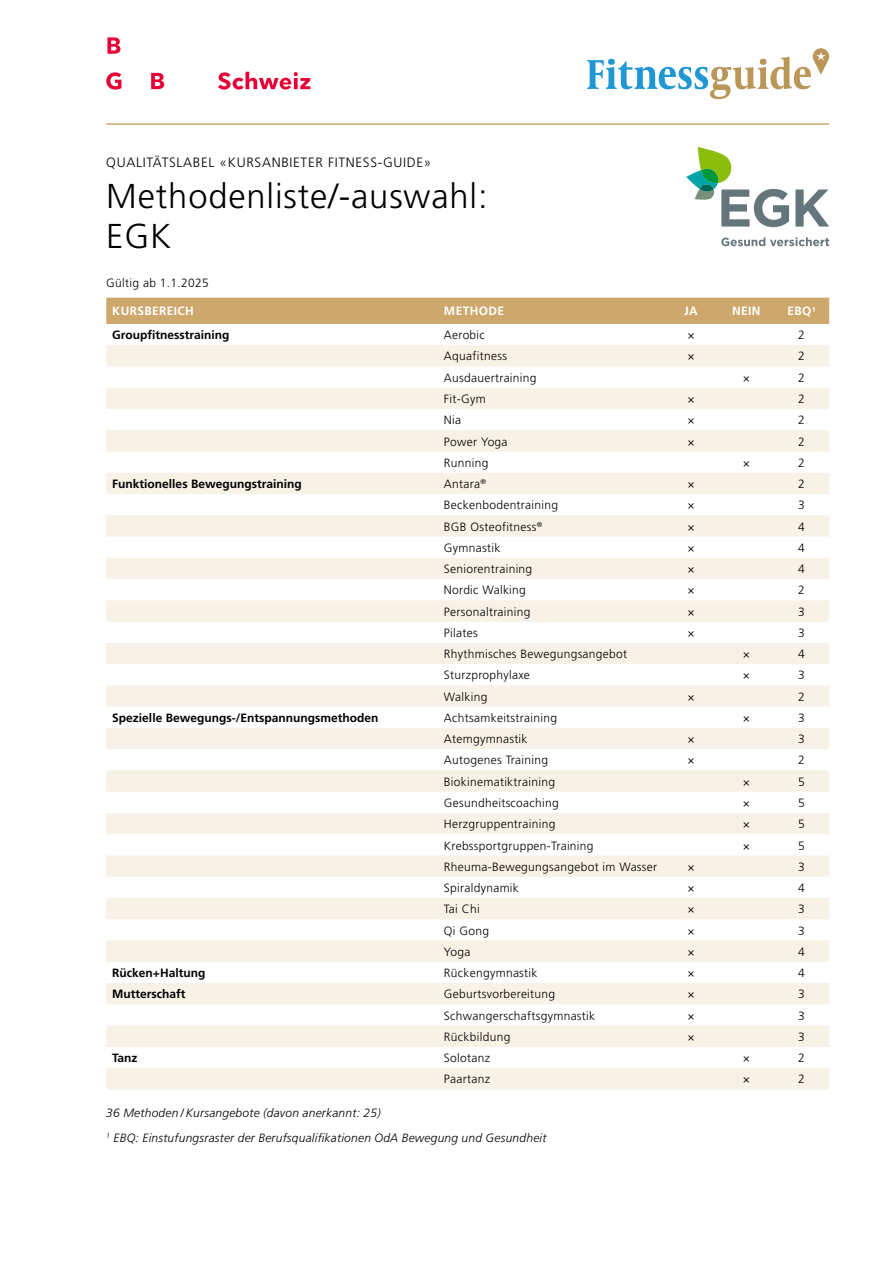
<style>
.page{position:relative;width:893px;height:1263px;background:#fff}
.page>*{position:absolute;margin:0;border:0;box-sizing:border-box;transform-origin:0 0}
._04_Titel_02{font:300 34.5px/40.5px "Frutiger LT Std";letter-spacing:.025em;color:#000}
._04_Titel_01{font:300 13.5px "Frutiger LT Std";letter-spacing:.05em;color:#000}
._03_Body{font:300 12px "Frutiger LT Std";letter-spacing:.025em;color:#000}
._03_Body_bold{font:700 12px "Frutiger LT Std";color:#000}
._03_Body_kursiv{font:italic 300 12px "Frutiger LT Std";letter-spacing:.02em;color:#000}
._03_Body_zentriert{font:300 12px "Frutiger LT Std";color:#000}
._01_Tab_Header{font:700 12px "Frutiger LT Std";letter-spacing:.03em;color:#fff}
._02_Tab_Header_zentriert{font:700 12px "Frutiger LT Std";letter-spacing:.03em;color:#fff}
</style>
<div class="page">
<svg style="left:107px;top:37px;width:14px;height:17px"></svg>
<svg style="left:106px;top:72px;width:15px;height:18px"></svg>
<svg style="left:151px;top:73px;width:13px;height:16px"></svg>
<svg style="left:218px;top:72px;width:92px;height:18px"></svg>
<hr style="left:106px;top:123px;width:723px;height:2px;background:#cda76b">
<svg style="left:587px;top:48px;width:242px;height:51px"></svg>
<div style="left:106px;top:298px;width:723px;height:26px;background:#cda76b"></div>
<svg style="left:106px;top:345px;width:723px;height:744px;fill:#f8f4eb"></svg>
<svg style="left:686px;top:147px;width:103px;height:80px"></svg>
<svg style="left:795px;top:189px;width:34px;height:38px"></svg>
<svg style="left:721px;top:237px;width:108px;height:9px"></svg>
<p class="_04_Titel_01" style="left:106px;top:155px;width:327px">QUALITÄTSLABEL «KURSANBIETER FITNESS-GUIDE»</p>
<p class="_04_Titel_02" style="left:106px;top:176px;width:383px">Methodenliste/-auswahl:<br>EGK</p>
<p class="_03_Body" style="left:106px;top:276px;width:104px">Gültig ab 1.1.2025</p>
<p class="_01_Tab_Header" style="left:112px;top:304px;width:83px">KURSBEREICH</p>
<p class="_01_Tab_Header" style="left:444px;top:304px;width:62px">METHODE</p>
<p class="_02_Tab_Header_zentriert" style="left:684px;top:304px;width:15px">JA</p>
<p class="_02_Tab_Header_zentriert" style="left:732px;top:304px;width:30px">NEIN</p>
<p class="_02_Tab_Header_zentriert" style="left:787px;top:304px;width:30px">EBQ<sup>1</sup></p>
<p class="_03_Body_bold" style="left:112px;top:328px;width:119px">Groupfitnesstraining</p>
<p class="_03_Body" style="left:444px;top:328px;width:42px">Aerobic</p>
<p class="_03_Body_zentriert" style="left:687px;top:328px;width:9px">×</p>
<p class="_03_Body_zentriert" style="left:798px;top:328px;width:8px">2</p>
<p class="_03_Body" style="left:444px;top:350px;width:65px">Aquafitness</p>
<p class="_03_Body_zentriert" style="left:687px;top:350px;width:9px">×</p>
<p class="_03_Body_zentriert" style="left:798px;top:350px;width:8px">2</p>
<p class="_03_Body" style="left:444px;top:371px;width:94px">Ausdauertraining</p>
<p class="_03_Body_zentriert" style="left:743px;top:371px;width:9px">×</p>
<p class="_03_Body_zentriert" style="left:798px;top:371px;width:8px">2</p>
<p class="_03_Body" style="left:444px;top:392px;width:43px">Fit-Gym</p>
<p class="_03_Body_zentriert" style="left:687px;top:392px;width:9px">×</p>
<p class="_03_Body_zentriert" style="left:798px;top:392px;width:8px">2</p>
<p class="_03_Body" style="left:444px;top:413px;width:19px">Nia</p>
<p class="_03_Body_zentriert" style="left:687px;top:413px;width:9px">×</p>
<p class="_03_Body_zentriert" style="left:798px;top:413px;width:8px">2</p>
<p class="_03_Body" style="left:444px;top:435px;width:65px">Power Yoga</p>
<p class="_03_Body_zentriert" style="left:687px;top:435px;width:9px">×</p>
<p class="_03_Body_zentriert" style="left:798px;top:435px;width:8px">2</p>
<p class="_03_Body" style="left:444px;top:456px;width:46px">Running</p>
<p class="_03_Body_zentriert" style="left:743px;top:456px;width:9px">×</p>
<p class="_03_Body_zentriert" style="left:798px;top:456px;width:8px">2</p>
<p class="_03_Body_bold" style="left:112px;top:477px;width:191px">Funktionelles Bewegungstraining</p>
<p class="_03_Body" style="left:444px;top:477px;width:44px">Antara<sup>®</sup></p>
<p class="_03_Body_zentriert" style="left:687px;top:477px;width:9px">×</p>
<p class="_03_Body_zentriert" style="left:798px;top:477px;width:8px">2</p>
<p class="_03_Body" style="left:444px;top:498px;width:116px">Beckenbodentraining</p>
<p class="_03_Body_zentriert" style="left:687px;top:498px;width:9px">×</p>
<p class="_03_Body_zentriert" style="left:798px;top:498px;width:8px">3</p>
<p class="_03_Body" style="left:444px;top:520px;width:100px">BGB Osteofitness<sup>®</sup></p>
<p class="_03_Body_zentriert" style="left:687px;top:520px;width:9px">×</p>
<p class="_03_Body_zentriert" style="left:798px;top:520px;width:8px">4</p>
<p class="_03_Body" style="left:444px;top:541px;width:58px">Gymnastik</p>
<p class="_03_Body_zentriert" style="left:687px;top:541px;width:9px">×</p>
<p class="_03_Body_zentriert" style="left:798px;top:541px;width:8px">4</p>
<p class="_03_Body" style="left:444px;top:562px;width:90px">Seniorentraining</p>
<p class="_03_Body_zentriert" style="left:687px;top:562px;width:9px">×</p>
<p class="_03_Body_zentriert" style="left:798px;top:562px;width:8px">4</p>
<p class="_03_Body" style="left:444px;top:583px;width:83px">Nordic Walking</p>
<p class="_03_Body_zentriert" style="left:687px;top:583px;width:9px">×</p>
<p class="_03_Body_zentriert" style="left:798px;top:583px;width:8px">2</p>
<p class="_03_Body" style="left:444px;top:605px;width:88px">Personaltraining</p>
<p class="_03_Body_zentriert" style="left:687px;top:605px;width:9px">×</p>
<p class="_03_Body_zentriert" style="left:798px;top:605px;width:8px">3</p>
<p class="_03_Body" style="left:444px;top:626px;width:35px">Pilates</p>
<p class="_03_Body_zentriert" style="left:687px;top:626px;width:9px">×</p>
<p class="_03_Body_zentriert" style="left:798px;top:626px;width:8px">3</p>
<p class="_03_Body" style="left:444px;top:647px;width:185px">Rhythmisches Bewegungsangebot</p>
<p class="_03_Body_zentriert" style="left:743px;top:647px;width:9px">×</p>
<p class="_03_Body_zentriert" style="left:798px;top:647px;width:8px">4</p>
<p class="_03_Body" style="left:444px;top:668px;width:87px">Sturzprophylaxe</p>
<p class="_03_Body_zentriert" style="left:743px;top:668px;width:9px">×</p>
<p class="_03_Body_zentriert" style="left:798px;top:668px;width:8px">3</p>
<p class="_03_Body" style="left:444px;top:690px;width:45px">Walking</p>
<p class="_03_Body_zentriert" style="left:687px;top:690px;width:9px">×</p>
<p class="_03_Body_zentriert" style="left:798px;top:690px;width:8px">2</p>
<p class="_03_Body_bold" style="left:112px;top:711px;width:268px">Spezielle Bewegungs-/Entspannungsmethoden</p>
<p class="_03_Body" style="left:444px;top:711px;width:115px">Achtsamkeitstraining</p>
<p class="_03_Body_zentriert" style="left:743px;top:711px;width:9px">×</p>
<p class="_03_Body_zentriert" style="left:798px;top:711px;width:8px">3</p>
<p class="_03_Body" style="left:444px;top:732px;width:85px">Atemgymnastik</p>
<p class="_03_Body_zentriert" style="left:687px;top:732px;width:9px">×</p>
<p class="_03_Body_zentriert" style="left:798px;top:732px;width:8px">3</p>
<p class="_03_Body" style="left:444px;top:753px;width:106px">Autogenes Training</p>
<p class="_03_Body_zentriert" style="left:687px;top:753px;width:9px">×</p>
<p class="_03_Body_zentriert" style="left:798px;top:753px;width:8px">2</p>
<p class="_03_Body" style="left:444px;top:775px;width:113px">Biokinematiktraining</p>
<p class="_03_Body_zentriert" style="left:743px;top:775px;width:9px">×</p>
<p class="_03_Body_zentriert" style="left:798px;top:775px;width:8px">5</p>
<p class="_03_Body" style="left:444px;top:796px;width:116px">Gesundheitscoaching</p>
<p class="_03_Body_zentriert" style="left:743px;top:796px;width:9px">×</p>
<p class="_03_Body_zentriert" style="left:798px;top:796px;width:8px">5</p>
<p class="_03_Body" style="left:444px;top:817px;width:113px">Herzgruppentraining</p>
<p class="_03_Body_zentriert" style="left:743px;top:817px;width:9px">×</p>
<p class="_03_Body_zentriert" style="left:798px;top:817px;width:8px">5</p>
<p class="_03_Body" style="left:444px;top:838px;width:151px">Krebssportgruppen-Training</p>
<p class="_03_Body_zentriert" style="left:743px;top:838px;width:9px">×</p>
<p class="_03_Body_zentriert" style="left:798px;top:838px;width:8px">5</p>
<p class="_03_Body" style="left:444px;top:860px;width:215px">Rheuma-Bewegungsangebot im Wasser</p>
<p class="_03_Body_zentriert" style="left:687px;top:860px;width:9px">×</p>
<p class="_03_Body_zentriert" style="left:798px;top:860px;width:8px">3</p>
<p class="_03_Body" style="left:444px;top:881px;width:76px">Spiraldynamik</p>
<p class="_03_Body_zentriert" style="left:687px;top:881px;width:9px">×</p>
<p class="_03_Body_zentriert" style="left:798px;top:881px;width:8px">4</p>
<p class="_03_Body" style="left:444px;top:902px;width:37px">Tai Chi</p>
<p class="_03_Body_zentriert" style="left:687px;top:902px;width:9px">×</p>
<p class="_03_Body_zentriert" style="left:798px;top:902px;width:8px">3</p>
<p class="_03_Body" style="left:444px;top:924px;width:47px">Qi Gong</p>
<p class="_03_Body_zentriert" style="left:687px;top:924px;width:9px">×</p>
<p class="_03_Body_zentriert" style="left:798px;top:924px;width:8px">3</p>
<p class="_03_Body" style="left:444px;top:945px;width:28px">Yoga</p>
<p class="_03_Body_zentriert" style="left:687px;top:945px;width:9px">×</p>
<p class="_03_Body_zentriert" style="left:798px;top:945px;width:8px">4</p>
<p class="_03_Body_bold" style="left:112px;top:966px;width:95px">Rücken+Haltung</p>
<p class="_03_Body" style="left:444px;top:966px;width:95px">Rückengymnastik</p>
<p class="_03_Body_zentriert" style="left:687px;top:966px;width:9px">×</p>
<p class="_03_Body_zentriert" style="left:798px;top:966px;width:8px">4</p>
<p class="_03_Body_bold" style="left:112px;top:987px;width:75px">Mutterschaft</p>
<p class="_03_Body" style="left:444px;top:987px;width:113px">Geburtsvorbereitung</p>
<p class="_03_Body_zentriert" style="left:687px;top:987px;width:9px">×</p>
<p class="_03_Body_zentriert" style="left:798px;top:987px;width:8px">3</p>
<p class="_03_Body" style="left:444px;top:1009px;width:153px">Schwangerschaftsgymnastik</p>
<p class="_03_Body_zentriert" style="left:687px;top:1009px;width:9px">×</p>
<p class="_03_Body_zentriert" style="left:798px;top:1009px;width:8px">3</p>
<p class="_03_Body" style="left:444px;top:1030px;width:68px">Rückbildung</p>
<p class="_03_Body_zentriert" style="left:687px;top:1030px;width:9px">×</p>
<p class="_03_Body_zentriert" style="left:798px;top:1030px;width:8px">3</p>
<p class="_03_Body_bold" style="left:112px;top:1051px;width:27px">Tanz</p>
<p class="_03_Body" style="left:444px;top:1051px;width:48px">Solotanz</p>
<p class="_03_Body_zentriert" style="left:743px;top:1051px;width:9px">×</p>
<p class="_03_Body_zentriert" style="left:798px;top:1051px;width:8px">2</p>
<p class="_03_Body" style="left:444px;top:1072px;width:48px">Paartanz</p>
<p class="_03_Body_zentriert" style="left:743px;top:1072px;width:9px">×</p>
<p class="_03_Body_zentriert" style="left:798px;top:1072px;width:8px">2</p>
<p class="_03_Body_kursiv" style="left:106px;top:1106px;width:276px">36 Methoden / Kursangebote (davon anerkannt: 25)</p>
<p class="_03_Body_kursiv" style="left:106px;top:1131px;width:442px"><sup>1</sup> EBQ: Einstufungsraster der Berufsqualifikationen OdA Bewegung und Gesundheit</p>
</div>
